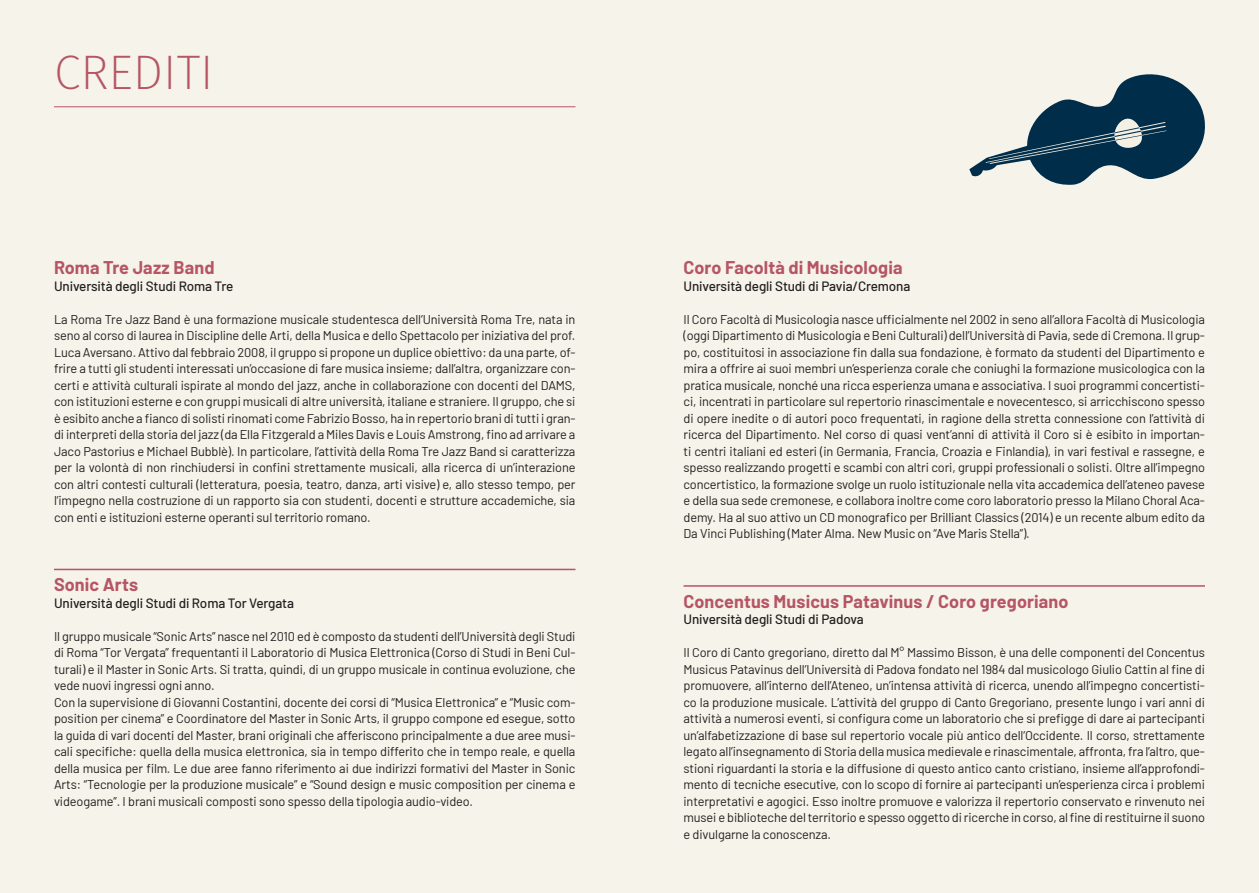
<style>
.page{position:relative;width:1259px;height:893px;background:#fff}
.page>*{position:absolute;margin:0;border:0;box-sizing:border-box;transform-origin:0 0}
.t1{font:200 48.3px "Fira Sans";color:#b65563}
.t2{font:700 18px "Barlow";letter-spacing:.005em;color:#b65563}
.t3{font:500 13.5px "Barlow";letter-spacing:-.01em;color:#231f20}
.t4{font:12.75px/16.5px "Barlow";letter-spacing:-.01em;color:#231f20;text-align:justify}
</style>
<div class="page">
<div style="left:0;top:0;width:629px;height:893px;background:#f6f3ea"></div>
<div style="left:629px;top:0;width:630px;height:893px;background:#f6f3ea"></div>
<hr style="left:683px;top:585px;width:522px;height:2px;background:#b65563">
<hr style="left:54px;top:569px;width:521px;height:1px;background:#b65563">
<hr style="left:54px;top:106px;width:521px;height:1px;background:#b65563">
<svg style="left:969px;top:74px;width:236px;height:111px"></svg>
<h1 class="t1" style="left:54px;top:38px;width:161px">CREDITI</h1>
<h2 class="t2" style="left:54px;top:255px;width:162px">Roma Tre Jazz Band</h2>
<p class="t3" style="left:54px;top:276px;width:181px">Università degli Studi Roma Tre</p>
<p class="t4" style="left:54px;top:310px;width:523px">La Roma Tre Jazz Band è una formazione musicale studentesca dell’Università Roma Tre, nata in seno al corso di laurea in Discipline delle Arti, della Musica e dello Spettacolo per iniziativa del prof.<br>Luca Aversano. Attivo dal febbraio 2008, il gruppo si propone un duplice obiettivo: da una parte, of&shy;frire a tutti gli studenti interessati un’occasione di fare musica insieme; dall’altra, organizzare con&shy;certi e attività culturali ispirate al mondo del jazz, anche in collaborazione con docenti del DAMS, con istituzioni esterne e con gruppi musicali di altre università, italiane e straniere. Il gruppo, che si è esibito anche a fianco di solisti rinomati come Fabrizio Bosso, ha in repertorio brani di tutti i gran&shy;di interpreti della storia del jazz (da Ella Fitzgerald a Miles Davis e Louis Amstrong, fino ad arrivare a Jaco Pastorius e Michael Bubblè). In particolare, l’attività della Roma Tre Jazz Band si caratterizza per la volontà di non rinchiudersi in confini strettamente musicali, alla ricerca di un’interazione con altri contesti culturali (letteratura, poesia, teatro, danza, arti visive) e, allo stesso tempo, per l’impegno nella costruzione di un rapporto sia con studenti, docenti e strutture accademiche, sia con enti e istituzioni esterne operanti sul territorio romano.</p>
<h2 class="t2" style="left:54px;top:572px;width:86px">Sonic Arts</h2>
<p class="t3" style="left:54px;top:593px;width:241px">Università degli Studi di Roma Tor Vergata</p>
<p class="t4" style="left:54px;top:627px;width:523px;text-align:left">Il gruppo musicale “Sonic Arts” nasce nel 2010 ed è composto da studenti dell’Università degli Studi di Roma “Tor Vergata” frequentanti il Laboratorio di Musica Elettronica (Corso di Studi in Beni Cul&shy;turali) e il Master in Sonic Arts. Si tratta, quindi, di un gruppo musicale in continua evoluzione, che vede nuovi ingressi ogni anno.<br>Con la supervisione di Giovanni Costantini, docente dei corsi di “Musica Elettronica” e “Music com&shy;position per cinema” e Coordinatore del Master in Sonic Arts, il gruppo compone ed esegue, sotto la guida di vari docenti del Master, brani originali che afferiscono principalmente a due aree musi&shy;cali specifiche: quella della musica elettronica, sia in tempo differito che in tempo reale, e quella della musica per film. Le due aree fanno riferimento ai due indirizzi formativi del Master in Sonic Arts: “Tecnologie per la produzione musicale” e “Sound design e music composition per cinema e videogame”. I brani musicali composti sono spesso della tipologia audio-video.</p>
<h2 class="t2" style="left:683px;top:255px;width:221px">Coro Facoltà di Musicologia</h2>
<p class="t3" style="left:683px;top:276px;width:228px">Università degli Studi di Pavia/Cremona</p>
<p class="t4" style="left:683px;top:310px;width:523px">Il Coro Facoltà di Musicologia nasce ufficialmente nel 2002 in seno all’allora Facoltà di Musicologia (oggi Dipartimento di Musicologia e Beni Culturali) dell’Università di Pavia, sede di Cremona. Il grup&shy;po, costituitosi in associazione fin dalla sua fondazione, è formato da studenti del Dipartimento e mira a offrire ai suoi membri un’esperienza corale che coniughi la formazione musicologica con la pratica musicale, nonché una ricca esperienza umana e associativa. I suoi programmi concertisti&shy;ci, incentrati in particolare sul repertorio rinascimentale e novecentesco, si arricchiscono spesso di opere inedite o di autori poco frequentati, in ragione della stretta connessione con l’attività di ricerca del Dipartimento. Nel corso di quasi vent’anni di attività il Coro si è esibito in importan&shy;ti centri italiani ed esteri (in Germania, Francia, Croazia e Finlandia), in vari festival e rassegne, e spesso realizzando progetti e scambi con altri cori, gruppi professionali o solisti. Oltre all’impegno concertistico, la formazione svolge un ruolo istituzionale nella vita accademica dell’ateneo pavese e della sua sede cremonese, e collabora inoltre come coro laboratorio presso la Milano Choral Aca&shy;demy. Ha al suo attivo un CD monografico per Brilliant Classics (2014) e un recente album edito da Da Vinci Publishing (Mater Alma. New Music on “Ave Maris Stella”).</p>
<h2 class="t2" style="left:683px;top:588px;width:386px">Concentus Musicus Patavinus / Coro gregoriano</h2>
<p class="t3" style="left:683px;top:610px;width:182px">Università degli Studi di Padova</p>
<p class="t4" style="left:683px;top:644px;width:523px">Il Coro di Canto gregoriano, diretto dal M° Massimo Bisson, è una delle componenti del Concentus Musicus Patavinus dell’Università di Padova fondato nel 1984 dal musicologo Giulio Cattin al fine di promuovere, all’interno dell’Ateneo, un’intensa attività di ricerca, unendo all’impegno concertisti&shy;co la produzione musicale. L’attività del gruppo di Canto Gregoriano, presente lungo i vari anni di attività a numerosi eventi, si configura come un laboratorio che si prefigge di dare ai partecipanti un’alfabetizzazione di base sul repertorio vocale più antico dell’Occidente. Il corso, strettamente legato all’insegnamento di Storia della musica medievale e rinascimentale, affronta, fra l’altro, que&shy;stioni riguardanti la storia e la diffusione di questo antico canto cristiano, insieme all’approfondi&shy;mento di tecniche esecutive, con lo scopo di fornire ai partecipanti un’esperienza circa i problemi interpretativi e agogici. Esso inoltre promuove e valorizza il repertorio conservato e rinvenuto nei musei e biblioteche del territorio e spesso oggetto di ricerche in corso, al fine di restituirne il suono e divulgarne la conoscenza.</p>
</div>
